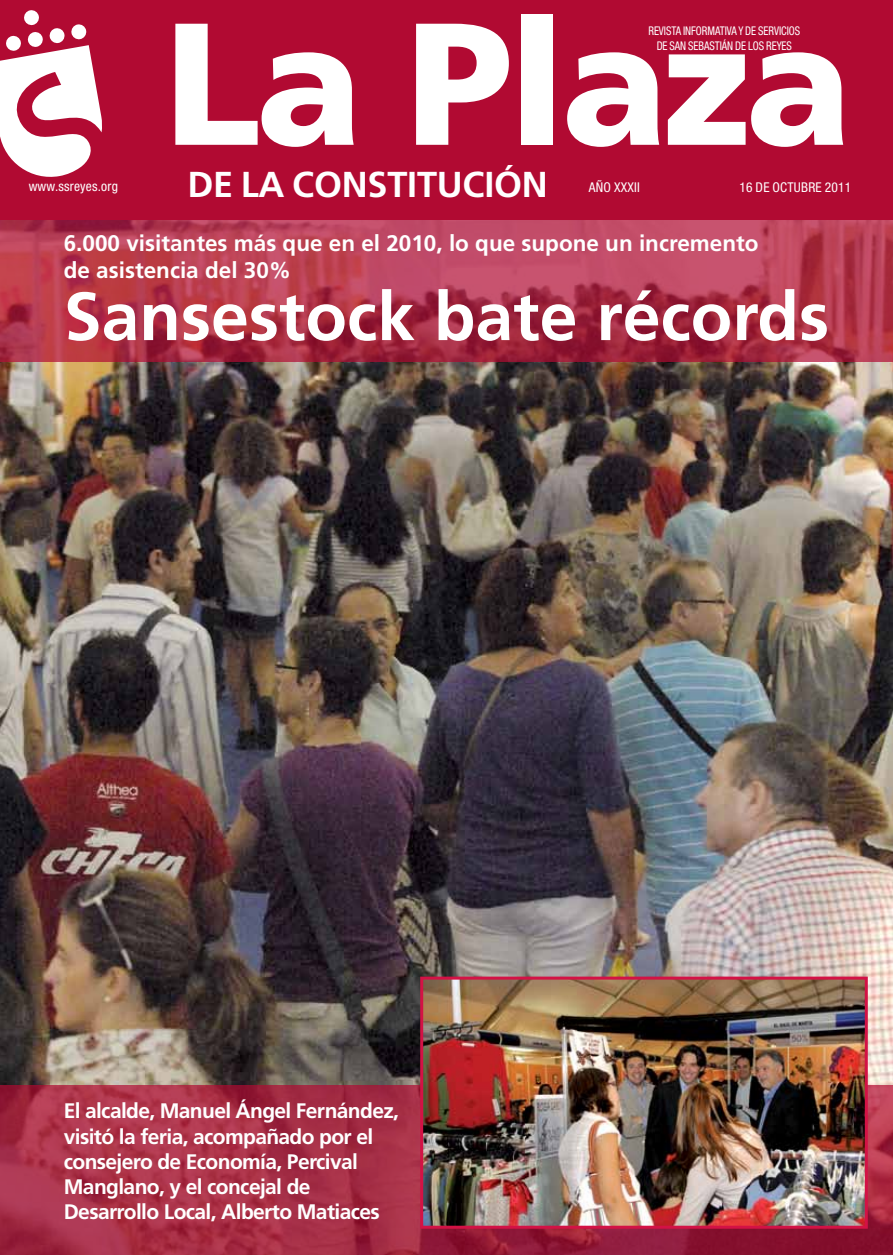
<style>
.page{position:relative;width:893px;height:1255px;background:#fff}
.page>*{position:absolute;margin:0;border:0;box-sizing:border-box;transform-origin:0 0}
.t1{font:900 173.4px "Frutiger LT Std";letter-spacing:-.025em;color:#fff}
.t2{font:700 67.95px "Frutiger LT";color:#fff}
.t3{font:700 36px "Frutiger LT";letter-spacing:-.005em;color:#fff}
.t4{font:700 22.5px/27px "Frutiger LT";color:#fff}
.t5{font:700 21px/25.2px "Frutiger LT";letter-spacing:-.03em;color:#fff}
.t6{font:condensed 13.5px "Helvetica Neue LT Std";letter-spacing:.015em;color:#fff}
.t7{font:condensed 12px/15px "Helvetica Neue LT Std";letter-spacing:-.005em;color:#fff;text-align:center;scale:.9 1}
</style>
<div class="page">
<img style="left:0;top:361px;width:893px;height:723px">
<svg style="left:0;top:219px;width:893px;height:142px;background:#b2384f"></svg>
<svg style="left:0;top:1084px;width:893px;height:170px;background:#a42d45"></svg>
<img style="left:424px;top:980px;width:440px;height:244px">
<div style="left:420px;top:976px;width:448px;height:252px;border:3px solid #d31245"></div>
<div style="left:0;top:0;width:893px;height:219px;background:#b10a32"></div>
<svg style="left:0;top:10px;width:102px;height:167px"></svg>
<p class="t6" style="left:29px;top:179px;width:91px">WWW.SSREYES.ORG</p>
<h1 class="t1" style="left:164px;top:-21px;width:689px">La Plaza</h1>
<p class="t7" style="left:648px;top:23px;width:170px">REVISTA INFORMATIVA Y DE SERVICIOS<br>DE SAN SEBASTIÁN DE LOS REYES</p>
<h3 class="t3" style="left:187px;top:163px;width:362px">de la constitución</h3>
<p class="t6" style="left:589px;top:179px;width:43px">AÑO XXXII</p>
<p class="t6" style="left:739px;top:179px;width:70px">16 DE OCTUBRE</p>
<p class="t6" style="left:825px;top:179px;width:28px">2011</p>
<p class="t4" style="left:64px;top:229px;width:696px">6.000 visitantes más que en el 2010, lo que supone un incremento de asistencia del 30%</p>
<h2 class="t2" style="left:64px;top:276px;width:767px">Sansestock bate récords</h2>
<p class="t5" style="left:64px;top:1098px;width:337px">El alcalde, Manuel Ángel Fernández, visitó la feria, acompañado por el consejero de Economía, Percival Manglano, y el concejal de Desarrollo Local, Alberto Matiaces</p>
</div>
